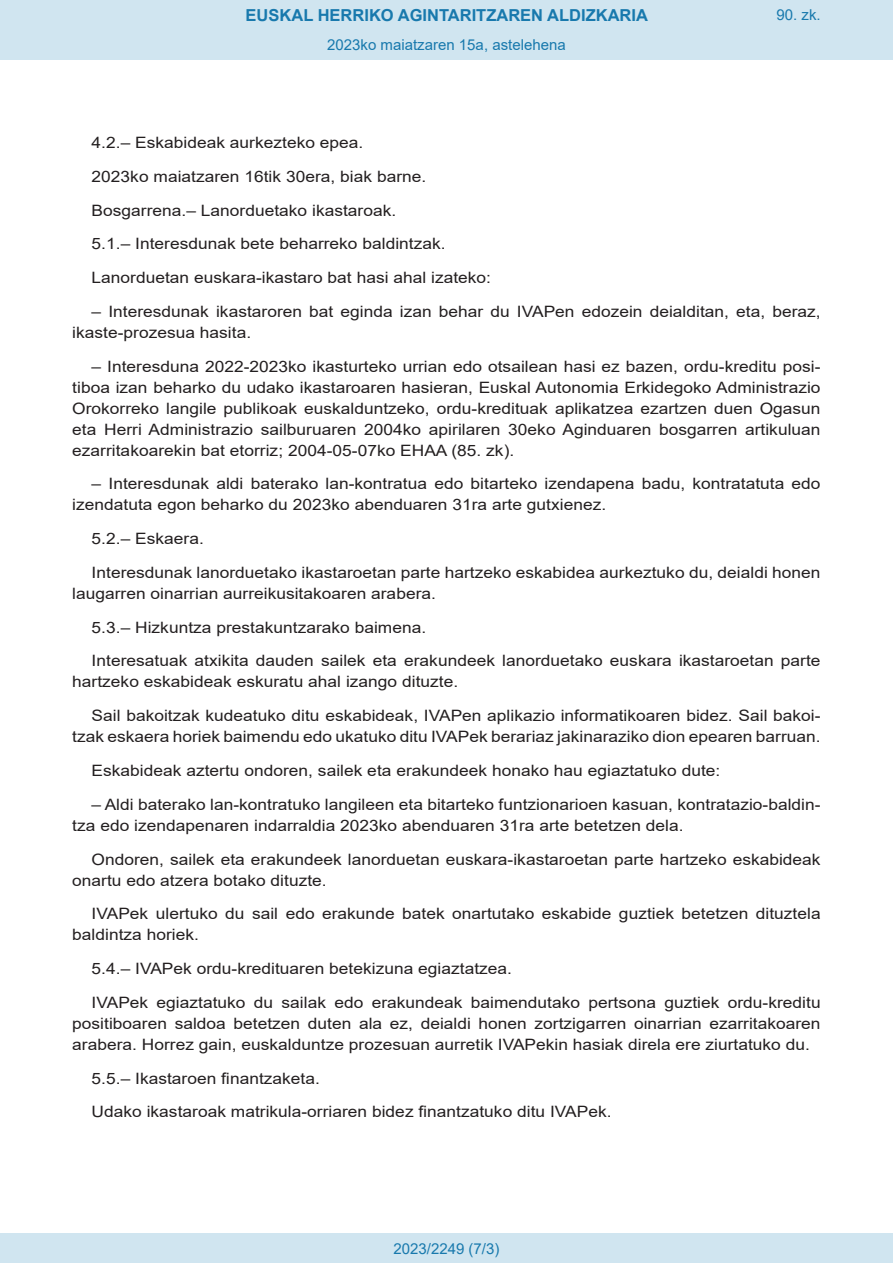
<style>
.page{position:relative;width:893px;height:1263px;background:#fff}
.page>*{position:absolute;margin:0;border:0;box-sizing:border-box;transform-origin:0 0}
.t1{font:700 16.5px "Arial";color:#1879ad}
.BOPVDetalle{font:15.6px/21px "Arial";color:#231f20;scale:1.11 1}
.Paginacion_Centro{font:15px "Arial";color:#1879ad}
</style>
<div class="page">
<div style="left:0;top:0;width:893px;height:60px;background:#d0e5f0"></div>
<div style="left:0;top:1233px;width:893px;height:30px;background:#d0e5f0"></div>
<p class="t1" style="left:246px;top:3px;width:404px">EUSKAL HERRIKO AGINTARITZAREN ALDIZKARIA</p>
<p class="Paginacion_Centro" style="left:327px;top:35px;width:240px">2023ko maiatzaren 15a, astelehena</p>
<p class="Paginacion_Centro" style="left:776px;top:5px;width:46px">90. zk.</p>
<p class="BOPVDetalle" style="left:92px;top:132px;width:246px">4.2.– Eskabideak aurkezteko epea.</p>
<p class="BOPVDetalle" style="left:92px;top:166px;width:303px">2023ko maiatzaren 16tik 30era, biak barne.</p>
<p class="BOPVDetalle" style="left:92px;top:200px;width:276px">Bosgarrena.– Lanorduetako ikastaroak.</p>
<p class="BOPVDetalle" style="left:92px;top:233px;width:320px">5.1.– Interesdunak bete beharreko baldintzak.</p>
<p class="BOPVDetalle" style="left:92px;top:267px;width:361px">Lanorduetan euskara-ikastaro bat hasi ahal izateko:</p>
<p class="BOPVDetalle" style="left:72px;top:301px;width:676px;text-indent:19px">– Interesdunak ikastaroren bat eginda izan behar du IVAPen edozein deialditan, eta, beraz, ikaste-prozesua hasita.</p>
<p class="BOPVDetalle" style="left:72px;top:356px;width:676px;text-align:justify;text-indent:19px">– Interesduna 2022-2023ko ikasturteko urrian edo otsailean hasi ez bazen, ordu-kreditu posi&shy;tiboa izan beharko du udako ikastaroaren hasieran, Euskal Autonomia Erkidegoko Administrazio Orokorreko langile publikoak euskalduntzeko, ordu-kredituak aplikatzea ezartzen duen Ogasun eta Herri Administrazio sailburuaren 2004ko apirilaren 30eko Aginduaren bosgarren artikuluan ezarritakoarekin bat etorriz; 2004-05-07ko EHAA (85. zk).</p>
<p class="BOPVDetalle" style="left:72px;top:473px;width:676px;text-indent:19px">– Interesdunak aldi baterako lan-kontratua edo bitarteko izendapena badu, kontratatuta edo izendatuta egon beharko du 2023ko abenduaren 31ra arte gutxienez.</p>
<p class="BOPVDetalle" style="left:92px;top:528px;width:103px">5.2.– Eskaera.</p>
<p class="BOPVDetalle" style="left:72px;top:562px;width:676px;text-indent:19px">Interesdunak lanorduetako ikastaroetan parte hartzeko eskabidea aurkeztuko du, deialdi honen laugarren oinarrian aurreikusitakoaren arabera.</p>
<p class="BOPVDetalle" style="left:92px;top:617px;width:303px">5.3.– Hizkuntza prestakuntzarako baimena.</p>
<p class="BOPVDetalle" style="left:72px;top:650px;width:676px;text-indent:19px">Interesatuak atxikita dauden sailek eta erakundeek lanorduetako euskara ikastaroetan parte hartzeko eskabideak eskuratu ahal izango dituzte.</p>
<p class="BOPVDetalle" style="left:72px;top:705px;width:676px;text-align:right">Sail bakoitzak kudeatuko ditu eskabideak, IVAPen aplikazio informatikoaren bidez. Sail bakoi&shy;tzak eskaera horiek baimendu edo ukatuko ditu IVAPek berariaz jakinaraziko dion epearen barruan.</p>
<p class="BOPVDetalle" style="left:92px;top:760px;width:568px">Eskabideak aztertu ondoren, sailek eta erakundeek honako hau egiaztatuko dute:</p>
<p class="BOPVDetalle" style="left:72px;top:794px;width:676px;text-indent:19px">– Aldi baterako lan-kontratuko langileen eta bitarteko funtzionarioen kasuan, kontratazio-baldin&shy;tza edo izendapenaren indarraldia 2023ko abenduaren 31ra arte betetzen dela.</p>
<p class="BOPVDetalle" style="left:72px;top:848px;width:676px;text-indent:19px">Ondoren, sailek eta erakundeek lanorduetan euskara-ikastaroetan parte hartzeko eskabideak onartu edo atzera botako dituzte.</p>
<p class="BOPVDetalle" style="left:72px;top:903px;width:676px;text-indent:19px">IVAPek ulertuko du sail edo erakunde batek onartutako eskabide guztiek betetzen dituztela baldintza horiek.</p>
<p class="BOPVDetalle" style="left:92px;top:958px;width:380px">5.4.– IVAPek ordu-kredituaren betekizuna egiaztatzea.</p>
<p class="BOPVDetalle" style="left:72px;top:992px;width:676px;text-align:justify;text-indent:19px">IVAPek egiaztatuko du sailak edo erakundeak baimendutako pertsona guztiek ordu-kreditu positiboaren saldoa betetzen duten ala ez, deialdi honen zortzigarren oinarrian ezarritakoaren arabera. Horrez gain, euskalduntze prozesuan aurretik IVAPekin hasiak direla ere ziurtatuko du.</p>
<p class="BOPVDetalle" style="left:92px;top:1067px;width:207px">5.5.– Ikastaroen finantzaketa.</p>
<p class="BOPVDetalle" style="left:92px;top:1101px;width:470px">Udako ikastaroak matrikula-orriaren bidez finantzatuko ditu IVAPek.</p>
<p class="Paginacion_Centro" style="left:393px;top:1238px;width:107px">2023/2249 (7/3)</p>
</div>
